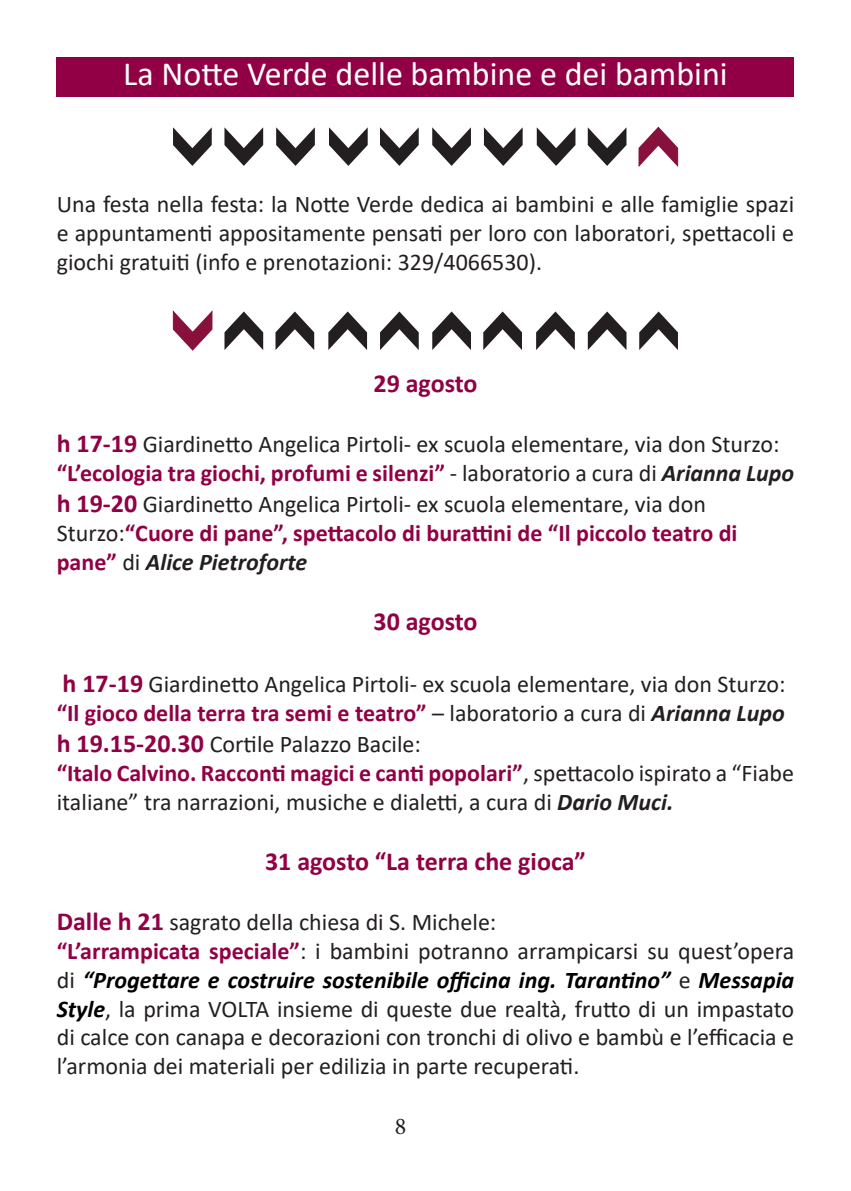
<style>
.page{position:relative;width:851px;height:1191px;background:#fff}
.page>*{position:absolute;margin:0;border:0;box-sizing:border-box;transform-origin:0 0}
.t1{font:34px "Calibri";color:#fff}
.Normale{font:700 26px "Calibri";color:#910045}
.Normale-2{font:24px/28.8px "Calibri";color:#231f20}
.Normale-3{font:700 24px "Calibri";color:#910045}
.t2{font:24px "Minion Pro";color:#231f20}
.s1{font-weight:700;font-size:26px;color:#910045}
.s2{font-weight:400;color:#231f20}
.s3{font-style:italic;color:#231f20}
.s4{font-weight:700;color:#910045}
.s5{font-weight:700;font-style:italic}
.s6{font-weight:700;font-style:italic;color:#000}
</style>
<div class="page">
<div style="left:57px;top:57px;width:737px;height:39px;background:#910045"></div>
<svg style="left:432px;top:127px;width:39px;height:39px"></svg>
<svg style="left:638px;top:126px;width:40px;height:41px"></svg>
<svg style="left:587px;top:127px;width:39px;height:39px"></svg>
<svg style="left:536px;top:127px;width:39px;height:39px"></svg>
<svg style="left:484px;top:127px;width:38px;height:39px"></svg>
<svg style="left:224px;top:127px;width:39px;height:39px"></svg>
<svg style="left:173px;top:127px;width:39px;height:39px"></svg>
<svg style="left:380px;top:127px;width:38px;height:39px"></svg>
<svg style="left:329px;top:127px;width:38px;height:39px"></svg>
<svg style="left:276px;top:127px;width:39px;height:39px"></svg>
<svg style="left:380px;top:311px;width:38px;height:39px"></svg>
<svg style="left:172px;top:310px;width:40px;height:41px"></svg>
<svg style="left:224px;top:311px;width:39px;height:39px"></svg>
<svg style="left:275px;top:311px;width:39px;height:39px"></svg>
<svg style="left:328px;top:311px;width:39px;height:39px"></svg>
<svg style="left:587px;top:311px;width:39px;height:39px"></svg>
<svg style="left:639px;top:311px;width:38px;height:39px"></svg>
<svg style="left:432px;top:311px;width:39px;height:39px"></svg>
<svg style="left:483px;top:311px;width:39px;height:39px"></svg>
<svg style="left:536px;top:311px;width:38px;height:39px"></svg>
<p class="t1" style="left:123px;top:50px;width:606px">La Notte Verde delle bambine e dei bambini</p>
<p class="Normale-2" style="left:57px;top:189px;width:739px;text-align:justify">Una festa nella festa: la Notte Verde dedica ai bambini e alle famiglie spazi e appuntamenti appositamente pensati per loro con laboratori, spettacoli e giochi gratuiti (info e prenotazioni: 329/4066530).</p>
<p class="Normale" style="left:373px;top:365px;width:105px">29 agosto</p>
<p class="Normale-2" style="left:57px;top:429px;width:724px"><span class="s1">h 17-19</span> Giardinetto Angelica Pirtoli- ex scuola elementare, via don Sturzo:</p>
<p class="Normale-3" style="left:57px;top:456px;width:738px">“L’ecologia tra giochi, profumi e silenzi” <span class="s2">- laboratorio a cura di</span> <span class="s3">Arianna Lupo</span></p>
<p class="Normale-2" style="left:57px;top:489px;width:682px"><span class="s1">h 19-20</span> Giardinetto Angelica Pirtoli- ex scuola elementare, via don<br>Sturzo:<span class="s4">“Cuore di pane”, spettacolo di burattini de “Il piccolo teatro di pane”</span> di <span class="s5">Alice Pietroforte</span></p>
<p class="Normale" style="left:373px;top:603px;width:105px">30 agosto</p>
<p class="Normale-2" style="left:63px;top:669px;width:724px"><span class="s1">h 17-19</span> Giardinetto Angelica Pirtoli- ex scuola elementare, via don Sturzo:</p>
<p class="Normale-3" style="left:57px;top:696px;width:729px">“Il gioco della terra tra semi e teatro” <span class="s2">– laboratorio a cura di</span> <span class="s3">Arianna Lupo</span></p>
<p class="Normale-2" style="left:57px;top:729px;width:366px"><span class="s1">h 19.15-20.30</span> Cortile Palazzo Bacile:</p>
<p class="Normale-2" style="left:57px;top:758px;width:738px"><span class="s4">“Italo Calvino. Racconti magici e canti popolari”</span>, spettacolo ispirato a “Fiabe italiane” tra narrazioni, musiche e dialetti, a cura di <span class="s5">Dario Muci.</span></p>
<p class="Normale" style="left:265px;top:843px;width:322px">31 agosto “La terra che gioca”</p>
<p class="Normale-2" style="left:57px;top:907px;width:441px"><span class="s1">Dalle h 21</span> sagrato della chiesa di S. Michele:</p>
<p class="Normale-2" style="left:57px;top:936px;width:739px;text-align:justify"><span class="s4">“L’arrampicata speciale”</span>: i bambini potranno arrampicarsi su quest’opera di <span class="s6">“Progettare e costruire sostenibile officina ing. Tarantino”</span> e <span class="s6">Messapia Style</span>, la prima VOLTA insieme di queste due realtà, frutto di un impastato di calce con canapa e decorazioni con tronchi di olivo e bambù e l’efficacia e l’armonia dei materiali per edilizia in parte recuperati.</p>
<p class="t2" style="left:394px;top:1110px;width:13px">8</p>
</div>
